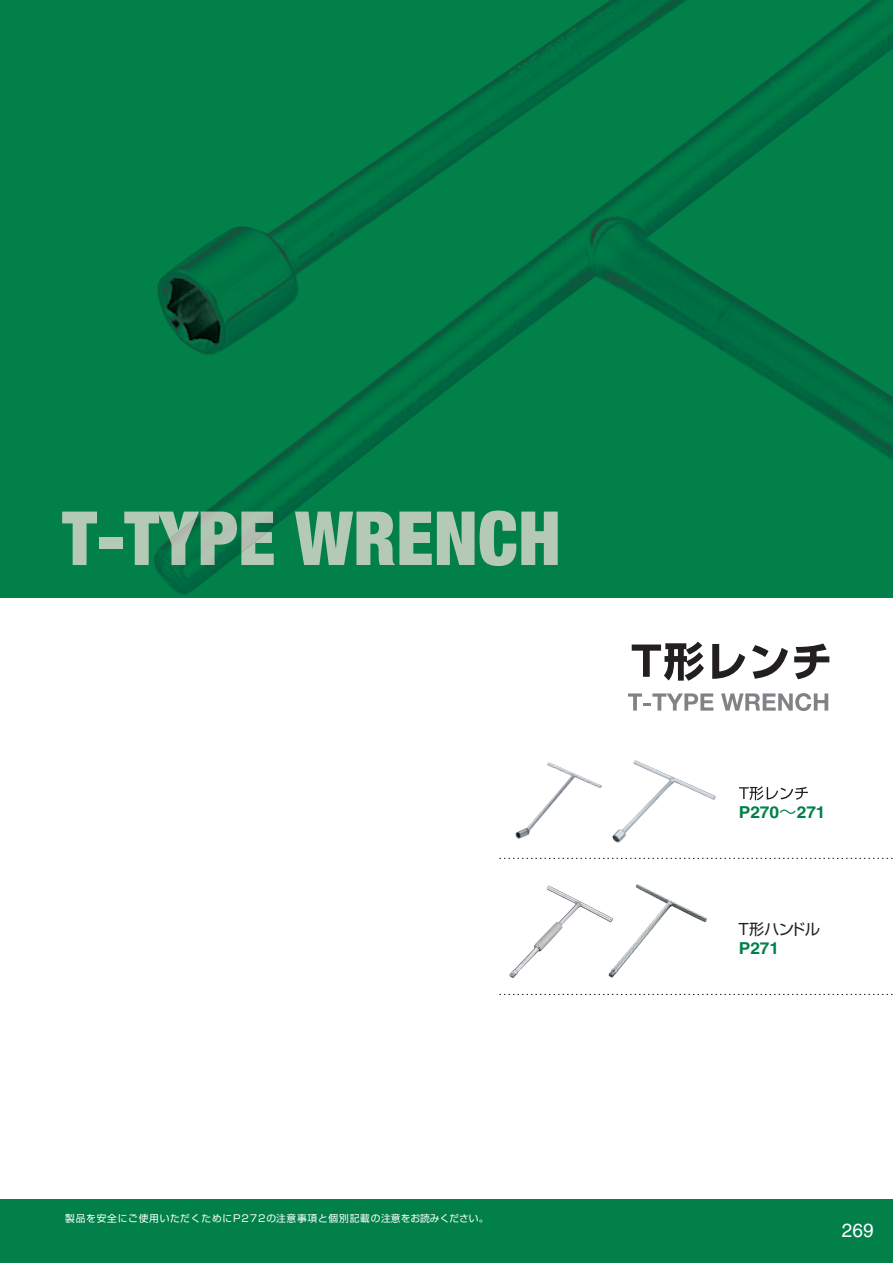
<style>
.page{position:relative;width:893px;height:1263px;background:#fff}
.page>*{position:absolute;margin:0;border:0;box-sizing:border-box;transform-origin:0 0}
.t1{font:19.2px "Helvetica";color:#fff}
.t2{font:700 16.5px "Helvetica";color:#018049;scale:1.05 1}
.t3{font:15.3px "Shin Go Pro Regular 90 pv RKSJ H";letter-spacing:-.045em;color:#231f20}
.t4{font:9.75px "Shin Go Pro Regular 90 pv RKSJ H";letter-spacing:.075em;color:#fff}
.s1{font-family:"Koz Go Pro Regular 90 pv RKSJ H";font-weight:400}
</style>
<div class="page">
<div style="left:0;top:0;width:893px;height:597px;background:#018049"></div>
<div style="left:0;top:1199px;width:893px;height:64px;background:#018049"></div>
<img style="left:555px;top:0;width:107px;height:61px">
<img style="left:662px;top:0;width:25px;height:17px">
<img style="left:497px;top:38px;width:58px;height:95px">
<img style="left:440px;top:78px;width:57px;height:95px">
<img style="left:547px;top:56px;width:53px;height:43px">
<img style="left:383px;top:117px;width:57px;height:96px">
<img style="left:326px;top:156px;width:57px;height:97px">
<img style="left:269px;top:194px;width:57px;height:126px">
<img style="left:157px;top:226px;width:112px;height:129px">
<img style="left:771px;top:0;width:122px;height:89px">
<img style="left:724px;top:77px;width:55px;height:96px">
<img style="left:773px;top:89px;width:67px;height:47px">
<img style="left:628px;top:113px;width:103px;height:102px">
<img style="left:533px;top:186px;width:112px;height:132px">
<img style="left:632px;top:215px;width:60px;height:117px">
<img style="left:485px;top:259px;width:56px;height:95px">
<img style="left:692px;top:270px;width:59px;height:98px">
<img style="left:390px;top:296px;width:103px;height:110px">
<img style="left:751px;top:307px;width:117px;height:135px">
<img style="left:295px;top:369px;width:103px;height:100px">
<img style="left:868px;top:381px;width:25px;height:79px">
<img style="left:395px;top:406px;width:32px;height:23px">
<img style="left:198px;top:442px;width:105px;height:85px">
<img style="left:298px;top:469px;width:49px;height:35px">
<img style="left:155px;top:565px;width:52px;height:30px">
<img style="left:865px;top:441px;width:14px;height:11px">
<img style="left:206px;top:536px;width:35px;height:43px">
<svg style="left:632px;top:642px;width:72px;height:39px"></svg>
<svg style="left:712px;top:644px;width:33px;height:35px"></svg>
<svg style="left:752px;top:645px;width:36px;height:34px"></svg>
<svg style="left:794px;top:643px;width:35px;height:36px"></svg>
<svg style="left:628px;top:693px;width:85px;height:18px"></svg>
<svg style="left:721px;top:693px;width:107px;height:18px"></svg>
<svg style="left:62px;top:512px;width:35px;height:53px"></svg>
<div style="left:99px;top:538px;width:23px;height:11px;background:#b4c9b6"></div>
<svg style="left:124px;top:512px;width:77px;height:53px"></svg>
<img style="left:201px;top:512px;width:36px;height:53px">
<svg style="left:241px;top:553px;width:33px;height:12px"></svg>
<img style="left:241px;top:512px;width:32px;height:41px">
<svg style="left:295px;top:510px;width:263px;height:56px"></svg>
<svg style="left:739px;top:786px;width:69px;height:14px"></svg>
<img style="left:515px;top:762px;width:87px;height:77px">
<svg style="left:499px;top:858px;width:394px;height:1px"></svg>
<img style="left:612px;top:760px;width:104px;height:83px">
<svg style="left:499px;top:994px;width:394px;height:1px"></svg>
<img style="left:509px;top:885px;width:99px;height:93px">
<img style="left:608px;top:884px;width:99px;height:94px">
<p class="t4" style="left:65px;top:1210px;width:425px">製品を安全にご使用いただくためにP272の注意事項と個別記載の注意をお読みください。</p>
<h2 class="t2" style="left:739px;top:802px;width:84px">P270<span class="s1">～</span>271</h2>
<h3 class="t3" style="left:738px;top:917px;width:83px">T形ハンドル</h3>
<h2 class="t2" style="left:739px;top:938px;width:40px">P271</h2>
<h1 class="t1" style="left:842px;top:1219px;width:33px">269</h1>
</div>
